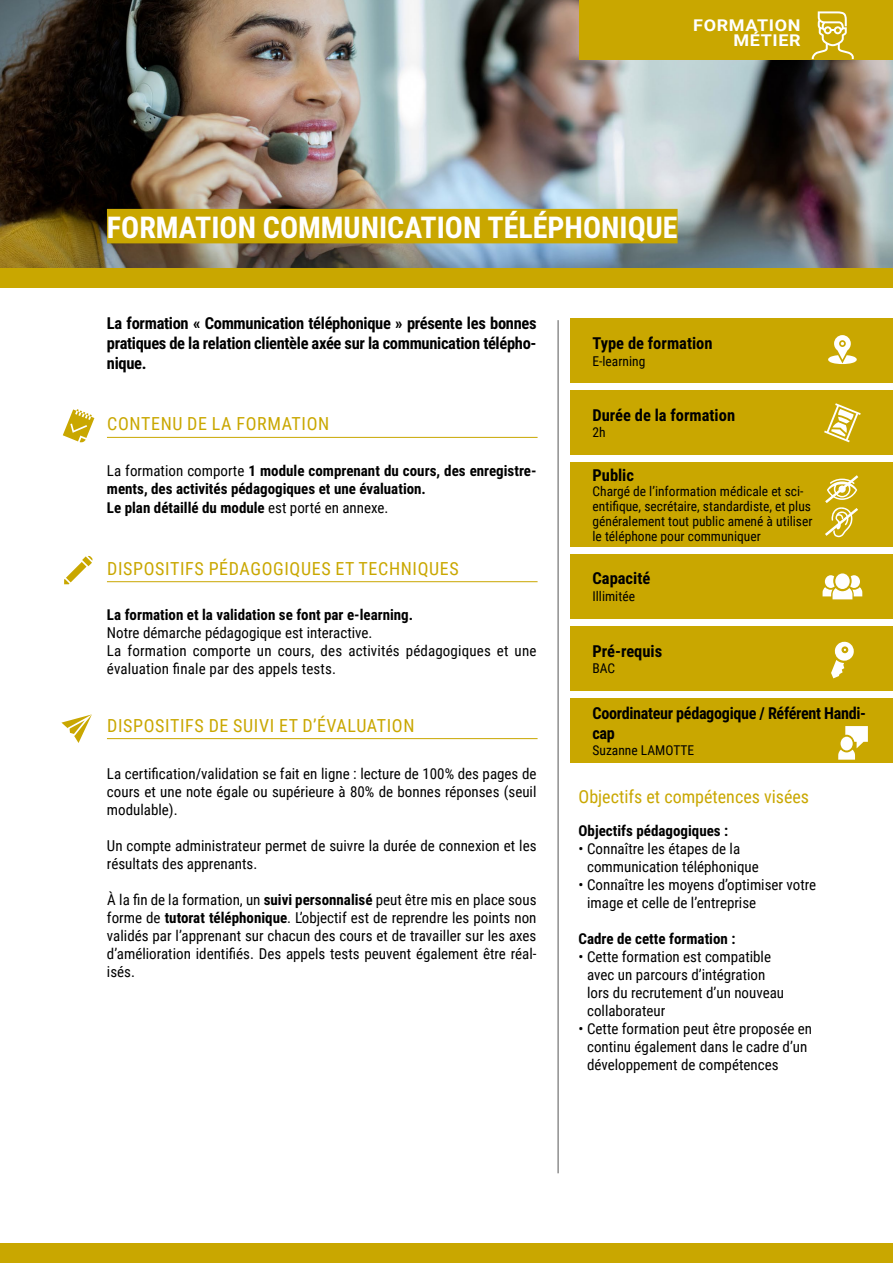
<style>
.page{position:relative;width:893px;height:1263px;background:#fff}
.page>*{position:absolute;margin:0;border:0;box-sizing:border-box;transform-origin:0 0}
.t1{font:700 30px "Roboto Condensed";color:#fff}
.t2{font:18px "Roboto Condensed";letter-spacing:.035em;color:#c9a700}
.t3{font:18px "Roboto Condensed";color:#c9a700}
.t4{font:700 16.5px/19.8px "Roboto Condensed";letter-spacing:-.02em;color:#000;text-align:justify}
.t5{font:700 16.5px "Roboto Condensed";color:#000}
.t6{font:700 16.2px/15px "Roboto";letter-spacing:.035em;color:#fff;text-align:right;scale:1.11 1}
.t7{font:15px/18px "Roboto Condensed";color:#000}
.t8{font:700 15px/18px "Roboto Condensed";color:#000}
.t9{font:13.5px/15px "Roboto Condensed";color:#000}
.s1{font-weight:400}
.s2{font-weight:700}
</style>
<div class="page">
<img style="left:0;top:0;width:893px;height:268px">
<div style="left:570px;top:462px;width:323px;height:85px;background:#c9a700"></div>
<div style="left:570px;top:318px;width:323px;height:65px;background:#c9a700"></div>
<div style="left:570px;top:698px;width:323px;height:65px;background:#c9a700"></div>
<div style="left:570px;top:626px;width:323px;height:65px;background:#c9a700"></div>
<div style="left:570px;top:390px;width:323px;height:65px;background:#c9a700"></div>
<hr style="left:558px;top:320px;width:1px;height:853px;background:#575756">
<hr style="left:107px;top:437px;width:431px;height:1px;background:#c9a700">
<hr style="left:107px;top:581px;width:431px;height:1px;background:#c9a700">
<hr style="left:107px;top:738px;width:431px;height:1px;background:#c9a700">
<div style="left:107px;top:209px;width:571px;height:34px;background:#c9a700"></div>
<svg style="left:831px;top:641px;width:23px;height:37px"></svg>
<svg style="left:824px;top:403px;width:37px;height:39px"></svg>
<svg style="left:828px;top:335px;width:29px;height:29px"></svg>
<svg style="left:64px;top:556px;width:29px;height:28px"></svg>
<svg style="left:63px;top:409px;width:31px;height:34px"></svg>
<div style="left:570px;top:554px;width:323px;height:65px;background:#c9a700"></div>
<svg style="left:835px;top:573px;width:15px;height:16px"></svg>
<svg style="left:822px;top:575px;width:40px;height:24px"></svg>
<svg style="left:61px;top:714px;width:31px;height:29px"></svg>
<div style="left:0;top:1243px;width:893px;height:20px;background:#c9a700"></div>
<div style="left:0;top:268px;width:893px;height:19px;background:#c9a700"></div>
<div style="left:579px;top:0;width:314px;height:60px;background:#c9a700"></div>
<svg style="left:812px;top:11px;width:42px;height:48px"></svg>
<svg style="left:825px;top:475px;width:34px;height:63px"></svg>
<svg style="left:838px;top:726px;width:30px;height:34px"></svg>
<p class="t6" style="left:693px;top:17px;width:98px">FORMATION<br>MÉTIER</p>
<h1 class="t1" style="left:107px;top:206px;width:572px">FORMATION COMMUNICATION TÉLÉPHONIQUE</h1>
<p class="t4" style="left:107px;top:313px;width:431px">La formation « Communication téléphonique » présente les bonnes pratiques de la relation clientèle axée sur la communication télépho&shy;nique.</p>
<p class="t2" style="left:107px;top:411px;width:224px">CONTENU DE LA FORMATION</p>
<p class="t8" style="left:107px;top:461px;width:431px"><span class="s1">La formation comporte</span> 1 module comprenant du cours, des enregistre&shy;ments, des activités pédagogiques et une évaluation.</p>
<p class="t8" style="left:107px;top:498px;width:283px">Le plan détaillé du module <span class="s1">est porté en annexe.</span></p>
<p class="t2" style="left:107px;top:555px;width:353px">DISPOSITIFS PÉDAGOGIQUES ET TECHNIQUES</p>
<p class="t8" style="left:107px;top:605px;width:308px">La formation et la validation se font par e-learning.</p>
<p class="t7" style="left:107px;top:623px;width:431px">Notre démarche pédagogique est interactive.<br>La formation comporte un cours, des activités pédagogiques et une évaluation finale par des appels tests.</p>
<p class="t2" style="left:107px;top:712px;width:309px">DISPOSITIFS DE SUIVI ET D’ÉVALUATION</p>
<p class="t7" style="left:107px;top:764px;width:431px;text-align:justify">La certification/validation se fait en ligne : lecture de 100% des pages de cours et une note égale ou supérieure à 80% de bonnes réponses (seuil modulable).</p>
<p class="t7" style="left:107px;top:836px;width:431px">Un compte administrateur permet de suivre la durée de connexion et les résultats des apprenants.</p>
<p class="t7" style="left:107px;top:890px;width:431px;text-align:justify">À la fin de la formation, un <span class="s2">suivi personnalisé</span> peut être mis en place sous forme de <span class="s2">tutorat téléphonique</span>. L’objectif est de reprendre les points non validés par l’apprenant sur chacun des cours et de travailler sur les axes d’amélioration identifiés. Des appels tests peuvent également être réal&shy;isés.</p>
<p class="t5" style="left:592px;top:332px;width:122px">Type de formation</p>
<p class="t9" style="left:592px;top:353px;width:54px">E-learning</p>
<p class="t5" style="left:592px;top:403px;width:144px">Durée de la formation</p>
<p class="t9" style="left:592px;top:424px;width:15px">2h</p>
<p class="t4" style="left:592px;top:464px;width:43px">Public</p>
<p class="t9" style="left:592px;top:483px;width:222px">Chargé de l’information médicale et sci&shy;entifique, secrétaire, standardiste, et plus généralement tout public amené à utiliser le téléphone pour communiquer</p>
<p class="t5" style="left:592px;top:567px;width:59px">Capacité</p>
<p class="t9" style="left:592px;top:588px;width:44px">Illimitée</p>
<p class="t5" style="left:592px;top:639px;width:71px">Pré-requis</p>
<p class="t9" style="left:592px;top:660px;width:24px">BAC</p>
<p class="t4" style="left:592px;top:702px;width:275px">Coordinateur pédagogique / Référent Handi&shy;cap</p>
<p class="t9" style="left:592px;top:742px;width:103px">Suzanne LAMOTTE</p>
<p class="t3" style="left:579px;top:784px;width:232px">Objectifs et compétences visées</p>
<p class="t8" style="left:579px;top:821px;width:151px">Objectifs pédagogiques :</p>
<p class="t7" style="left:587px;top:839px;width:173px;text-indent:-9px">• Connaître les étapes de la communication téléphonique</p>
<p class="t7" style="left:587px;top:875px;width:231px;text-indent:-9px">• Connaître les moyens d’optimiser votre image et celle de l’entreprise</p>
<p class="t8" style="left:579px;top:929px;width:158px">Cadre de cette formation :</p>
<p class="t7" style="left:587px;top:947px;width:199px;text-indent:-9px">• Cette formation est compatible avec un parcours d’intégration lors du recrutement d’un nouveau collaborateur</p>
<p class="t7" style="left:587px;top:1019px;width:226px;text-indent:-9px">• Cette formation peut être proposée en continu également dans le cadre d’un développement de compétences</p>
</div>
